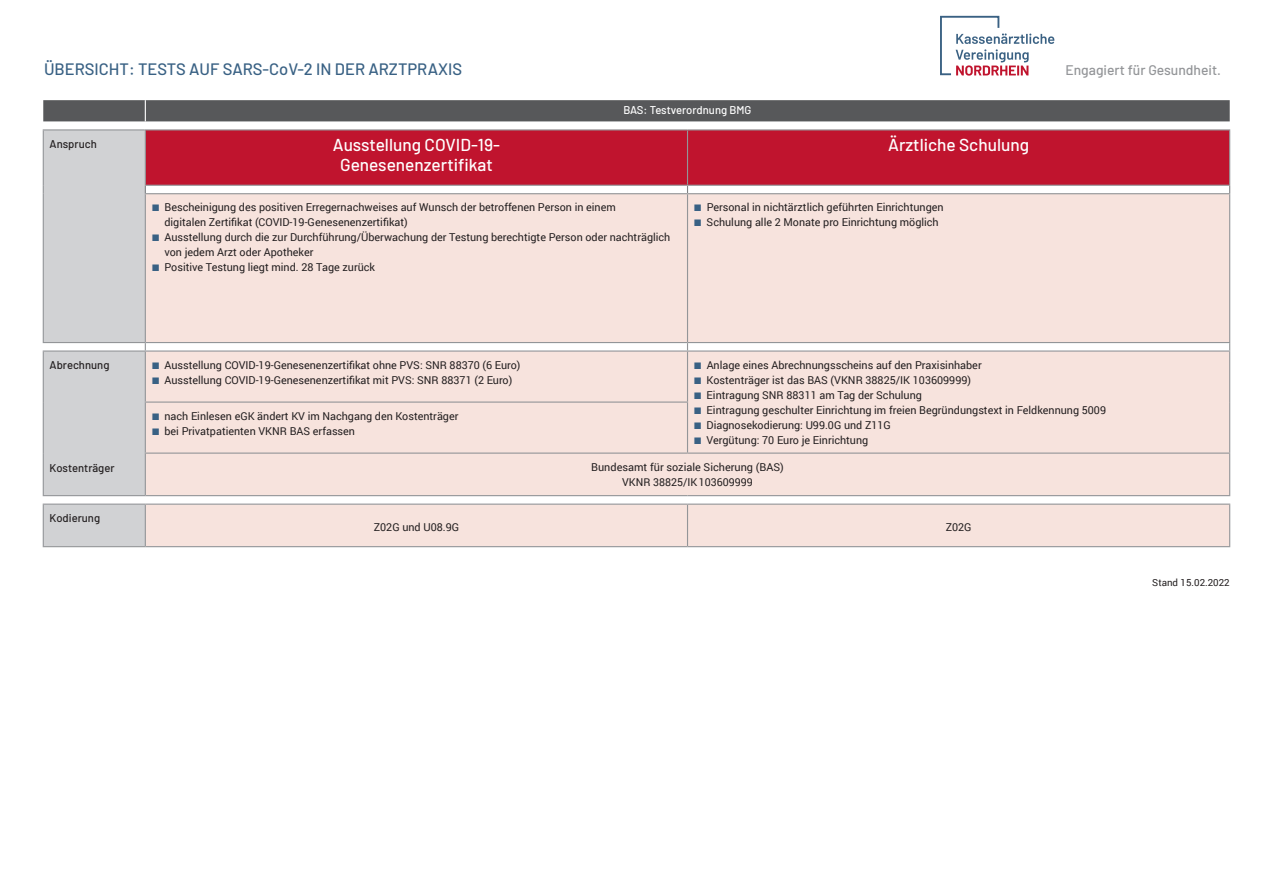
<style>
.page{position:relative;width:1263px;height:893px;background:#fff}
.page>*{position:absolute;margin:0;border:0;box-sizing:border-box;transform-origin:0 0}
.t1{font:500 17.25px/19.5px "Barlow";color:#fff;text-align:center}
.t2{font:500 16.5px "Barlow";color:#396184}
._2_0_-_Aufzählung{font:500 13.95px "Barlow";color:#939598}
.t3{font:500 11.25px "Barlow";color:#231f20}
.t4{font:500 11.25px "Barlow";color:#fff}
.zusammenfassung_grun{font:10.8px/15px "Roboto";color:#231f20}
.t5{font:9.75px "Roboto";color:#231f20}
</style>
<div class="page">
<div style="left:146px;top:130px;width:1083px;height:55px;background:#c0142e"></div>
<div style="left:146px;top:194px;width:1083px;height:148px;background:#f7e3dd"></div>
<svg style="left:146px;top:343px;width:1084px;height:205px;background:#f6e4df"></svg>
<div style="left:43px;top:100px;width:1187px;height:21px;background:#57585a"></div>
<hr style="left:43px;top:129px;width:102px;height:1px;background:#939598">
<hr style="left:145px;top:193px;width:542px;height:1px;background:#939598">
<hr style="left:687px;top:193px;width:543px;height:1px;background:#939598">
<hr style="left:687px;top:194px;width:1px;height:148px;background:#939598">
<hr style="left:1229px;top:194px;width:1px;height:148px;background:#939598">
<hr style="left:145px;top:342px;width:542px;height:1px;background:#939598">
<svg style="left:43px;top:130px;width:103px;height:418px;background:#d0d1d3"></svg>
<hr style="left:687px;top:342px;width:543px;height:1px;background:#939598">
<hr style="left:145px;top:350px;width:542px;height:2px;background:#939598">
<hr style="left:145px;top:352px;width:1px;height:49px;background:#939598">
<hr style="left:687px;top:350px;width:543px;height:2px;background:#939598">
<hr style="left:687px;top:352px;width:1px;height:49px;background:#939598">
<hr style="left:1229px;top:352px;width:1px;height:50px;background:#939598">
<hr style="left:145px;top:401px;width:543px;height:2px;background:#939598">
<hr style="left:145px;top:403px;width:1px;height:50px;background:#939598">
<hr style="left:687px;top:403px;width:1px;height:50px;background:#939598">
<hr style="left:1229px;top:402px;width:1px;height:51px;background:#939598">
<hr style="left:145px;top:453px;width:542px;height:1px;background:#939598">
<hr style="left:145px;top:454px;width:1px;height:41px;background:#939598">
<hr style="left:687px;top:453px;width:543px;height:1px;background:#939598">
<hr style="left:1229px;top:454px;width:1px;height:41px;background:#939598">
<hr style="left:145px;top:495px;width:542px;height:1px;background:#939598">
<hr style="left:687px;top:495px;width:543px;height:1px;background:#939598">
<hr style="left:687px;top:504px;width:543px;height:1px;background:#939598">
<hr style="left:1229px;top:505px;width:1px;height:41px;background:#939598">
<hr style="left:687px;top:546px;width:543px;height:1px;background:#939598">
<hr style="left:145px;top:129px;width:542px;height:1px;background:#939598">
<hr style="left:145px;top:130px;width:1px;height:55px;background:#939598">
<hr style="left:687px;top:129px;width:543px;height:1px;background:#939598">
<hr style="left:687px;top:130px;width:1px;height:55px;background:#939598">
<hr style="left:1229px;top:130px;width:1px;height:55px;background:#939598">
<hr style="left:145px;top:185px;width:542px;height:1px;background:#939598">
<hr style="left:687px;top:185px;width:543px;height:1px;background:#939598">
<hr style="left:145px;top:504px;width:542px;height:1px;background:#939598">
<hr style="left:145px;top:505px;width:1px;height:41px;background:#939598">
<hr style="left:687px;top:505px;width:1px;height:41px;background:#939598">
<hr style="left:145px;top:546px;width:542px;height:1px;background:#939598">
<svg style="left:940px;top:16px;width:114px;height:60px"></svg>
<svg style="left:152px;top:205px;width:7px;height:6px"></svg>
<svg style="left:152px;top:235px;width:7px;height:6px"></svg>
<svg style="left:152px;top:265px;width:7px;height:6px"></svg>
<svg style="left:695px;top:205px;width:6px;height:6px"></svg>
<svg style="left:695px;top:220px;width:6px;height:6px"></svg>
<svg style="left:152px;top:362px;width:7px;height:7px"></svg>
<svg style="left:152px;top:377px;width:7px;height:7px"></svg>
<svg style="left:695px;top:362px;width:6px;height:7px"></svg>
<svg style="left:695px;top:377px;width:6px;height:7px"></svg>
<svg style="left:695px;top:392px;width:6px;height:7px"></svg>
<svg style="left:695px;top:407px;width:6px;height:7px"></svg>
<svg style="left:695px;top:422px;width:6px;height:7px"></svg>
<svg style="left:695px;top:437px;width:6px;height:7px"></svg>
<svg style="left:152px;top:413px;width:7px;height:7px"></svg>
<svg style="left:152px;top:428px;width:7px;height:7px"></svg>
<p class="t2" style="left:44px;top:57px;width:420px">ÜBERSICHT: TESTS AUF SARS-CoV-2 IN DER ARZTPRAXIS</p>
<p class="t4" style="left:624px;top:101px;width:129px">BAS: Testverordnung BMG</p>
<p class="t3" style="left:50px;top:135px;width:49px">Anspruch</p>
<p class="t1" style="left:333px;top:134px;width:169px">Ausstellung COVID-19-<br>Genesenenzertifikat</p>
<p class="t1" style="left:888px;top:134px;width:142px">Ärztliche Schulung</p>
<p class="zusammenfassung_grun" style="left:164px;top:200px;width:453px">Bescheinigung des positiven Erregernachweises auf Wunsch der betroffenen Person in einem digitalen Zertifikat (COVID-19-Genesenenzertifikat)</p>
<p class="zusammenfassung_grun" style="left:164px;top:230px;width:507px">Ausstellung durch die zur Durchführung/Überwachung der Testung berechtigte Person oder nachträglich von jedem Arzt oder Apotheker</p>
<p class="zusammenfassung_grun" style="left:164px;top:260px;width:212px">Positive Testung liegt mind. 28 Tage zurück</p>
<p class="zusammenfassung_grun" style="left:707px;top:200px;width:238px">Personal in nichtärztlich geführten Einrichtungen</p>
<p class="zusammenfassung_grun" style="left:707px;top:215px;width:234px">Schulung alle 2 Monate pro Einrichtung möglich</p>
<p class="_2_0_-_Aufzählung" style="left:1065px;top:60px;width:157px">Engagiert für Gesundheit.</p>
<p class="t3" style="left:50px;top:356px;width:61px">Abrechnung</p>
<p class="t3" style="left:50px;top:460px;width:66px">Kostenträger</p>
<p class="t3" style="left:50px;top:509px;width:52px">Kodierung</p>
<p class="zusammenfassung_grun" style="left:164px;top:357px;width:358px">Ausstellung COVID-19-Genesenenzertifikat ohne PVS: SNR 88370 (6 Euro)</p>
<p class="zusammenfassung_grun" style="left:164px;top:372px;width:349px">Ausstellung COVID-19-Genesenenzertifikat mit PVS: SNR 88371 (2 Euro)</p>
<p class="zusammenfassung_grun" style="left:164px;top:408px;width:295px">nach Einlesen eGK ändert KV im Nachgang den Kostenträger</p>
<p class="zusammenfassung_grun" style="left:164px;top:423px;width:192px">bei Privatpatienten VKNR BAS erfassen</p>
<p class="zusammenfassung_grun" style="left:707px;top:357px;width:276px">Anlage eines Abrechnungsscheins auf den Praxisinhaber</p>
<p class="zusammenfassung_grun" style="left:707px;top:372px;width:266px">Kostenträger ist das BAS (VKNR 38825/IK 103609999)</p>
<p class="zusammenfassung_grun" style="left:707px;top:387px;width:217px">Eintragung SNR 88311 am Tag der Schulung</p>
<p class="zusammenfassung_grun" style="left:707px;top:402px;width:401px">Eintragung geschulter Einrichtung im freien Begründungstext in Feldkennung 5009</p>
<p class="zusammenfassung_grun" style="left:707px;top:417px;width:186px">Diagnosekodierung: U99.0G und Z11G</p>
<p class="zusammenfassung_grun" style="left:707px;top:432px;width:163px">Vergütung: 70 Euro je Einrichtung</p>
<p class="zusammenfassung_grun" style="left:591px;top:459px;width:194px;text-align:center">Bundesamt für soziale Sicherung (BAS)<br>VKNR 38825/IK103609999</p>
<p class="zusammenfassung_grun" style="left:374px;top:519px;width:87px">Z02G und U08.9G</p>
<p class="zusammenfassung_grun" style="left:946px;top:519px;width:27px">Z02G</p>
<p class="t5" style="left:1152px;top:576px;width:79px">Stand 15.02.2022</p>
</div>
